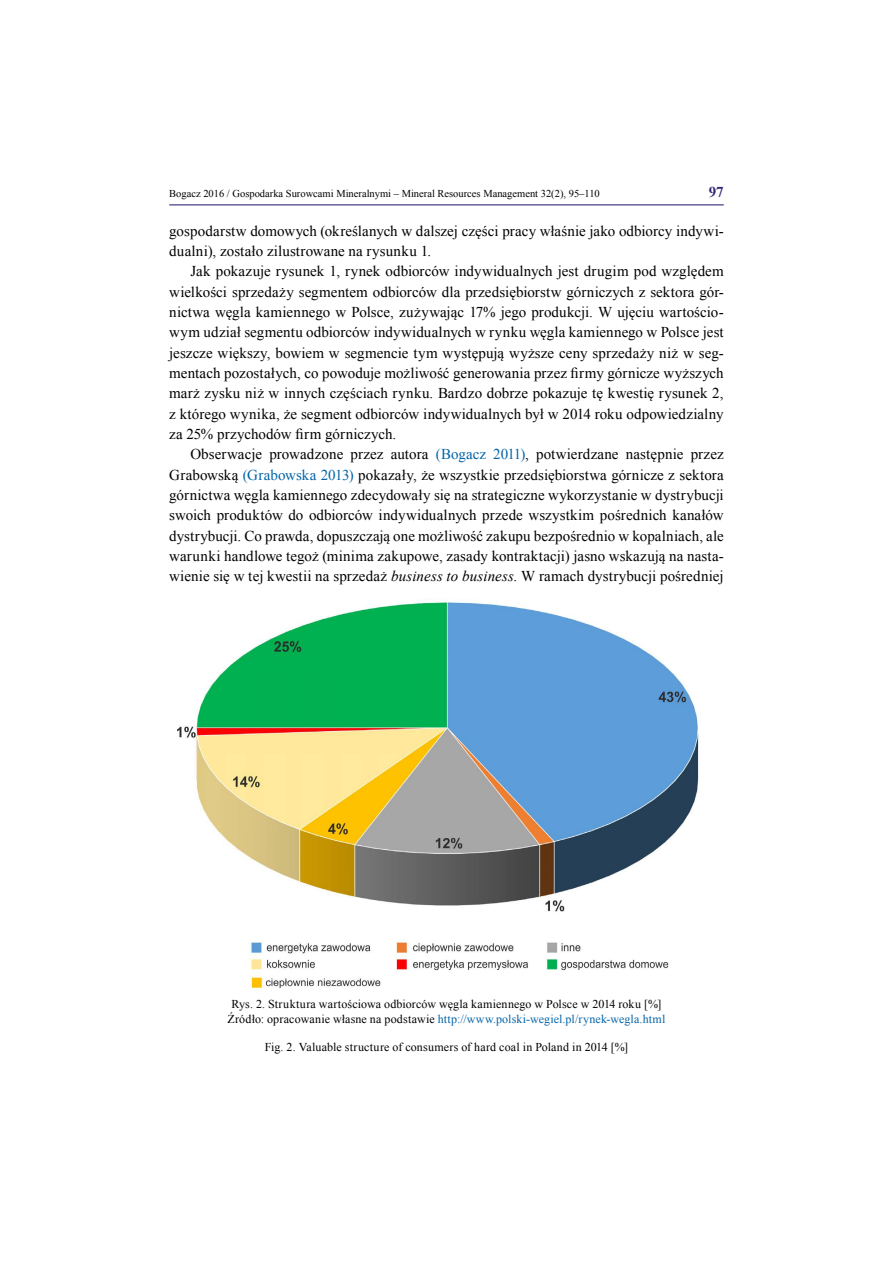
<style>
.page{position:relative;width:893px;height:1263px;background:#fff}
.page>*{position:absolute;margin:0;border:0;box-sizing:border-box;transform-origin:0 0}
.t1{font:15px/20.4px "Times New Roman";letter-spacing:.005em;color:#000;text-align:justify}
.t2{font:700 15px "Times New Roman";color:#362978}
.t3{font:12px/15px "Times New Roman";letter-spacing:.015em;color:#000;text-align:center}
.t4{font:10.5px "Times New Roman";color:#000}
.s1{color:#0364a8}
.s2{font-style:italic}
</style>
<div class="page">
<hr style="left:169px;top:204px;width:555px;height:1px;background:#362978">
<img style="left:177px;top:598px;width:522px;height:390px">
<p class="t4" style="left:169px;top:186px;width:432px">Bogacz 2016 / Gospodarka Surowcami Mineralnymi – Mineral Resources Management 32(2), 95–110</p>
<p class="t2" style="left:709px;top:182px;width:16px">97</p>
<p class="t1" style="left:169px;top:220px;width:556px">gospodarstw domowych (określanych w dalszej części pracy właśnie jako odbiorcy indywi&shy;dualni), zostało zilustrowane na rysunku 1.</p>
<p class="t1" style="left:169px;top:261px;width:556px;text-indent:21px">Jak pokazuje rysunek 1, rynek odbiorców indywidualnych jest drugim pod względem wielkości sprzedaży segmentem odbiorców dla przedsiębiorstw górniczych z sektora gór&shy;nictwa węgla kamiennego w Polsce, zużywając 17% jego produkcji. W ujęciu wartościo&shy;wym udział segmentu odbiorców indywidualnych w rynku węgla kamiennego w Polsce jest jeszcze większy, bowiem w segmencie tym występują wyższe ceny sprzedaży niż w seg&shy;mentach pozostałych, co powoduje możliwość generowania przez firmy górnicze wyższych marż zysku niż w innych częściach rynku. Bardzo dobrze pokazuje tę kwestię rysunek 2, z którego wynika, że segment odbiorców indywidualnych był w 2014 roku odpowiedzialny za 25% przychodów firm górniczych.</p>
<p class="t1" style="left:169px;top:444px;width:556px;text-indent:21px">Obserwacje prowadzone przez autora <span class="s1">(Bogacz 2011)</span>, potwierdzane następnie przez Grabowską <span class="s1">(Grabowska 2013)</span> pokazały, że wszystkie przedsiębiorstwa górnicze z sektora górnictwa węgla kamiennego zdecydowały się na strategiczne wykorzystanie w dystrybucji swoich produktów do odbiorców indywidualnych przede wszystkim pośrednich kanałów dystrybucji. Co prawda, dopuszczają one możliwość zakupu bezpośrednio w kopalniach, ale warunki handlowe tegoż (minima zakupowe, zasady kontraktacji) jasno wskazują na nasta&shy;wienie się w tej kwestii na sprzedaż <span class="s2">business to business</span>. W ramach dystrybucji pośredniej</p>
<p class="t3" style="left:227px;top:996px;width:440px">Rys. 2. Struktura wartościowa odbiorców węgla kamiennego w Polsce w 2014 roku [%]<br>Źródło: opracowanie własne na podstawie <span class="s1">http://www.polski-wegiel.pl/rynek-wegla.html</span></p>
<p class="t3" style="left:265px;top:1039px;width:365px">Fig. 2. Valuable structure of consumers of hard coal in Poland in 2014 [%]</p>
</div>
